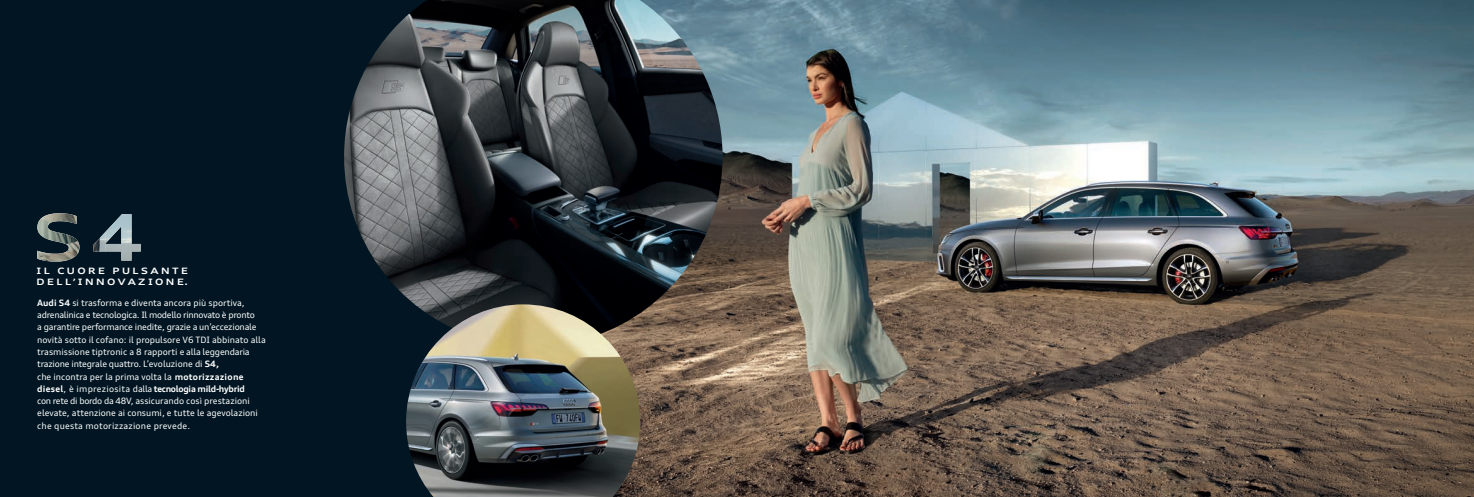
<style>
.page{position:relative;width:1474px;height:497px;background:#fff}
.page>*{position:absolute;margin:0;border:0;box-sizing:border-box;transform-origin:0 0}
.t1{font:8.75px/12.2px "Audi Type";color:#fff}
.t2{font:8.75px "Audi Type";letter-spacing:-.03em;color:#fff}
.t3{font:8.75px "Audi Type";letter-spacing:-.02em;color:#fff}
.t4{font:700 expanded 8.75px "Audi Type";letter-spacing:.28em;color:#fff}
.s1{font-weight:700}
</style>
<div class="page">
<div style="left:0;top:0;width:756px;height:496px;background:#011622"></div>
<img style="left:37px;top:213px;width:104px;height:48px">
<img style="left:640px;top:0;width:833px;height:496px">
<img style="left:344px;top:0;width:378px;height:336px">
<img style="left:406px;top:304px;width:234px;height:192px">
<p class="t4" style="left:37px;top:265px;width:153px">IL CUORE PULSANTE</p>
<p class="t4" style="left:37px;top:276px;width:153px">DELL’INNOVAZIONE.</p>
<p class="t1" style="left:37px;top:296px;width:209px"><span class="s1">Audi S4</span> si trasforma e diventa ancora più sportiva,</p>
<p class="t2" style="left:37px;top:309px;width:219px">adrenalinica e tecnologica. Il modello rinnovato è pronto</p>
<p class="t3" style="left:37px;top:321px;width:221px">a garantire performance inedite, grazie a un’eccezionale</p>
<p class="t1" style="left:37px;top:333px;width:230px">novità sotto il cofano: il propulsore V6 TDI abbinato alla trasmissione tiptronic a 8 rapporti e alla leggendaria trazione integrale quattro. L’evoluzione di <span class="s1">S4,</span></p>
<p class="t1" style="left:37px;top:369px;width:209px">che incontra per la prima volta la <span class="s1">motorizzazione diesel</span>, è impreziosita dalla <span class="s1">tecnologia mild-hybrid</span></p>
<p class="t1" style="left:37px;top:394px;width:222px">con rete di bordo da 48V, assicurando così prestazioni elevate, attenzione ai consumi, e tutte le agevolazioni che questa motorizzazione prevede.</p>
</div>
